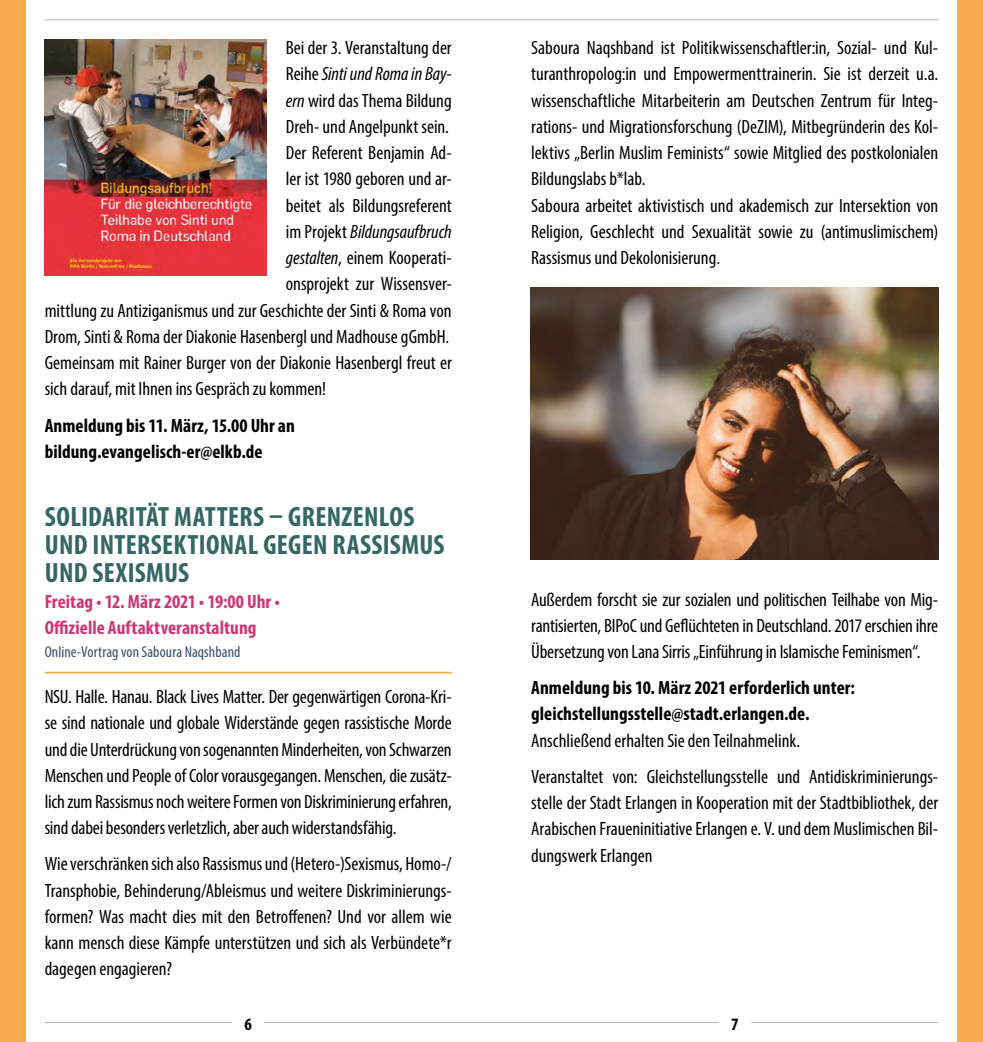
<style>
.page{position:relative;width:983px;height:1042px;background:#fff}
.page>*{position:absolute;margin:0;border:0;box-sizing:border-box;transform-origin:0 0}
.VA_Titel{font:700 condensed 28px/28px "Myriad Pro";letter-spacing:.01em;color:#356764}
.Fließtext{font:condensed 19.25px/26.2px "Myriad Pro";color:#000;text-align:justify}
.Fließtext-2{font:700 condensed 19.25px "Myriad Pro";letter-spacing:.005em;color:#000}
.Datum{font:700 condensed 19.25px "Myriad Pro";letter-spacing:.005em;color:#cf3574}
.t1{font:700 condensed 17.5px "Myriad Pro";color:#000}
.Ort{font:condensed 15.75px "Myriad Pro";letter-spacing:.005em;color:#394c6e}
.s1{font-style:italic}
</style>
<div class="page">
<hr style="left:491px;top:1022px;width:447px;height:1px;background:#b2b1af">
<hr style="left:45px;top:1022px;width:446px;height:1px;background:#b2b1af">
<hr style="left:45px;top:19px;width:893px;height:1px;background:#b2b1af">
<div style="left:0;top:0;width:26px;height:1042px;background:#f7aa4e"></div>
<div style="left:956px;top:0;width:26px;height:1042px;background:#f7aa4e"></div>
<div style="left:232px;top:1016px;width:32px;height:13px;background:#fff"></div>
<div style="left:718px;top:1016px;width:32px;height:13px;background:#fff"></div>
<hr style="left:45px;top:672px;width:406px;height:1px;background:#f7aa4e">
<img style="left:530px;top:288px;width:408px;height:271px">
<img style="left:45px;top:40px;width:221px;height:236px">
<p class="Fließtext" style="left:286px;top:34px;width:167px">Bei der 3. Veranstaltung der Reihe <span class="s1">Sinti und Roma in Bay&shy;ern</span> wird das Thema Bildung Dreh- und Angelpunkt sein.</p>
<p class="Fließtext" style="left:45px;top:139px;width:408px;text-align:right">Der Referent Benjamin Ad-<br>ler ist 1980 geboren und ar-<br>beitet als Bildungsreferent<br>im Projekt <span class="s1">Bildungsaufbruch<br>gestalten</span>, einem Kooperati-<br>onsprojekt zur Wissensver-<br>mittlung zu Antiziganismus und zur Geschichte der Sinti &amp; Roma von Drom, Sinti &amp; Roma der Diakonie Hasenbergl und Madhouse gGmbH.</p>
<p class="Fließtext" style="left:45px;top:349px;width:408px">Gemeinsam mit Rainer Burger von der Diakonie Hasenbergl freut er sich darauf, mit Ihnen ins Gespräch zu kommen!</p>
<p class="Fließtext-2" style="left:45px;top:413px;width:252px">Anmeldung bis 11. März, 15.00 Uhr an</p>
<p class="Fließtext-2" style="left:45px;top:439px;width:219px">bildung.evangelisch-er@elkb.de</p>
<h2 class="VA_Titel" style="left:45px;top:502px;width:401px">SOLIDARITÄT MATTERS – GRENZENLOS<br>UND INTERSEKTIONAL GEGEN RASSISMUS<br>UND SEXISMUS</h2>
<h3 class="Datum" style="left:45px;top:589px;width:237px">Freitag • 12. März 2021 • 19:00 Uhr •</h3>
<h3 class="Datum" style="left:45px;top:616px;width:213px">Offizielle Auftaktveranstaltung</h3>
<h4 class="Ort" style="left:45px;top:642px;width:197px">Online-Vortrag von Saboura Naqshband</h4>
<p class="Fließtext" style="left:45px;top:683px;width:408px">NSU. Halle. Hanau. Black Lives Matter. Der gegenwärtigen Corona-Kri&shy;se sind nationale und globale Widerstände gegen rassistische Morde und die Unterdrückung von sogenannten Minderheiten, von Schwarzen Menschen und People of Color vorausgegangen. Menschen, die zusätz&shy;lich zum Rassismus noch weitere Formen von Diskriminierung erfahren, sind dabei besonders verletzlich, aber auch widerstandsfähig.</p>
<p class="Fließtext" style="left:45px;top:851px;width:408px">Wie verschränken sich also Rassismus und (Hetero-)Sexismus, Homo-/ Transphobie, Behinderung/Ableismus und weitere Diskriminierungs&shy;formen? Was macht dies mit den Betroffenen? Und vor allem wie kann mensch diese Kämpfe unterstützen und sich als Verbündete*r dagegen engagieren?</p>
<p class="Fließtext" style="left:531px;top:34px;width:408px">Saboura Naqshband ist Politikwissenschaftler:in, Sozial- und Kul&shy;turanthropolog:in und Empowermenttrainerin. Sie ist derzeit u.a. wissenschaftliche Mitarbeiterin am Deutschen Zentrum für Integ&shy;rations- und Migrationsforschung (DeZIM), Mitbegründerin des Kol&shy;lektivs „Berlin Muslim Feminists“ sowie Mitglied des postkolonialen Bildungslabs b*lab.</p>
<p class="Fließtext" style="left:531px;top:192px;width:408px">Saboura arbeitet aktivistisch und akademisch zur Intersektion von Religion, Geschlecht und Sexualität sowie zu (antimuslimischem)<br>Rassismus und Dekolonisierung.</p>
<p class="Fließtext" style="left:531px;top:586px;width:408px">Außerdem forscht sie zur sozialen und politischen Teilhabe von Mig&shy;rantisierten, BIPoC und Geflüchteten in Deutschland. 2017 erschien ihre Übersetzung von Lana Sirris „Einführung in Islamische Feminismen“.</p>
<p class="Fließtext-2" style="left:531px;top:676px;width:325px">Anmeldung bis 10. März 2021 erforderlich unter:</p>
<p class="Fließtext-2" style="left:531px;top:702px;width:280px">gleichstellungsstelle@stadt.erlangen.de.</p>
<p class="Fließtext" style="left:531px;top:727px;width:270px">Anschließend erhalten Sie den Teilnahmelink.</p>
<p class="Fließtext" style="left:531px;top:763px;width:408px">Veranstaltet von: Gleichstellungsstelle und Antidiskriminierungs&shy;stelle der Stadt Erlangen in Kooperation mit der Stadtbibliothek, der Arabischen Fraueninitiative Erlangen e. V. und dem Muslimischen Bil&shy;dungswerk Erlangen</p>
<p class="t1" style="left:244px;top:1013px;width:9px">6</p>
<p class="t1" style="left:730px;top:1013px;width:9px">7</p>
</div>
